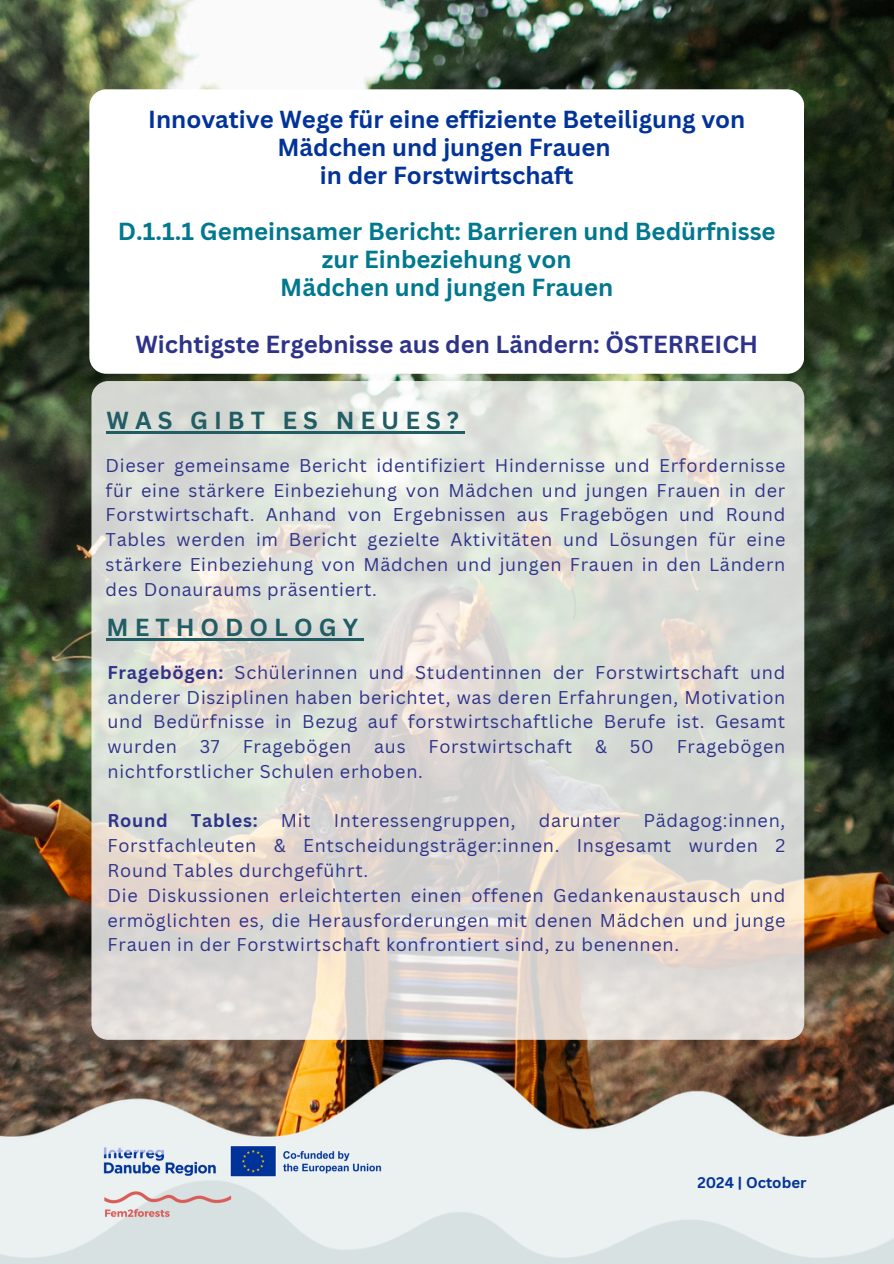
<style>
.page{position:relative;width:894px;height:1264px;background:#fff}
.page>*{position:absolute;margin:0;border:0;box-sizing:border-box;transform-origin:0 0}
.t1{font:700 24px/28.2px "Canva Sans";color:#00788e;text-align:center}
.t2{font:700 24px/28.2px "Canva Sans";color:#013399;text-align:center}
.t3{font:700 24px "Canva Sans";color:#2e338a}
.t4{font:700 24px "Canva Sans";letter-spacing:.25em;color:#215d65}
.t5{font:18px/24.8px "Canva Sans";letter-spacing:.04em;color:#2e338a;text-align:justify}
.t6{font:700 18px "Canva Sans";letter-spacing:.04em;color:#2e338a}
.t7{font:700 15px "Canva Sans";color:#013399}
.s1{font-weight:700}
</style>
<div class="page">
<img style="left:0;top:0;width:893px;height:1059px">
<svg style="left:91px;top:381px;width:713px;height:658px"></svg>
<hr style="left:107px;top:638px;width:257px;height:2px;background:#215d65">
<hr style="left:107px;top:431px;width:358px;height:3px;background:#215d65">
<div style="left:89px;top:89px;width:714px;height:285px;background:#fff;border-radius:17px"></div>
<img style="left:0;top:1059px;width:893px;height:204px">
<img style="left:89px;top:1131px;width:306px;height:100px">
<h1 class="t2" style="left:148px;top:104px;width:598px">Innovative Wege für eine effiziente Beteiligung von<br>Mädchen und jungen Frauen<br>in der Forstwirtschaft</h1>
<h3 class="t1" style="left:118px;top:217px;width:659px">D.1.1.1 Gemeinsamer Bericht: Barrieren und Bedürfnisse zur Einbeziehung von<br>Mädchen und jungen Frauen</h3>
<h3 class="t3" style="left:135px;top:327px;width:624px">Wichtigste Ergebnisse aus den Ländern: ÖSTERREICH</h3>
<h3 class="t4" style="left:107px;top:403px;width:354px">WAS GIBT ES NEUES?</h3>
<h1 class="t5" style="left:105px;top:452px;width:681px">Dieser gemeinsame Bericht identifiziert Hindernisse und Erfordernisse für eine stärkere Einbeziehung von Mädchen und jungen Frauen in der Forstwirtschaft. Anhand von Ergebnissen aus Fragebögen und Round Tables werden im Bericht gezielte Aktivitäten und Lösungen für eine stärkere Einbeziehung von Mädchen und jungen Frauen in den Ländern des Donauraums präsentiert.</h1>
<h2 class="t4" style="left:107px;top:610px;width:253px">METHODOLOGY</h2>
<h2 class="t5" style="left:107px;top:659px;width:679px"><span class="s1">Fragebögen:</span> Schülerinnen und Studentinnen der Forstwirtschaft und anderer Disziplinen haben berichtet, was deren Erfahrungen, Motivation und Bedürfnisse in Bezug auf forstwirtschaftliche Berufe ist. Gesamt wurden</h2>
<h2 class="t5" style="left:200px;top:733px;width:22px">37</h2>
<h2 class="t5" style="left:242px;top:733px;width:110px">Fragebögen</h2>
<h2 class="t5" style="left:374px;top:733px;width:33px">aus</h2>
<h2 class="t5" style="left:428px;top:733px;width:145px">Forstwirtschaft</h2>
<h2 class="t5" style="left:595px;top:733px;width:13px">&amp;</h2>
<h2 class="t5" style="left:629px;top:733px;width:25px">50</h2>
<h2 class="t5" style="left:676px;top:733px;width:110px">Fragebögen</h2>
<h2 class="t5" style="left:107px;top:758px;width:317px">nichtforstlicher Schulen erhoben.</h2>
<h2 class="t6" style="left:107px;top:808px;width:62px">Round</h2>
<h2 class="t6" style="left:191px;top:808px;width:68px">Tables:</h2>
<h2 class="t5" style="left:281px;top:808px;width:31px">Mit</h2>
<h2 class="t5" style="left:334px;top:808px;width:183px">Interessengruppen,</h2>
<h2 class="t5" style="left:538px;top:808px;width:83px">darunter</h2>
<h2 class="t5" style="left:107px;top:808px;width:679px;text-align:left;text-indent:535px">Pädagog:innen, Forstfachleuten &amp; Entscheidungsträger:innen. Insgesamt wurden 2<br>Round Tables durchgeführt.<br>Die Diskussionen erleichterten einen offenen Gedankenaustausch und ermöglichten es, die Herausforderungen mit denen Mädchen und junge Frauen in der Forstwirtschaft konfrontiert sind, zu benennen.</h2>
<p class="t7" style="left:697px;top:1171px;width:110px">2024 | October</p>
</div>
